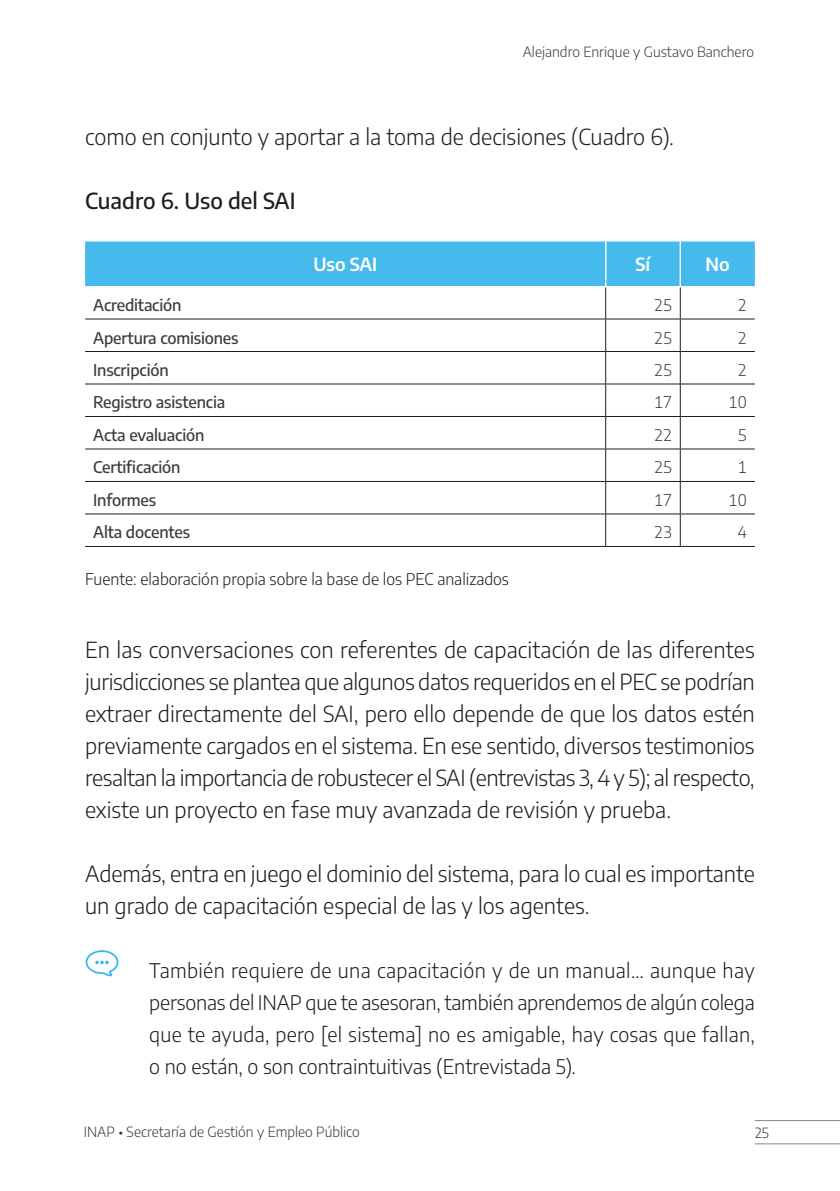
<style>
.page{position:relative;width:840px;height:1191px;background:#fff}
.page>*{position:absolute;margin:0;border:0;box-sizing:border-box;transform-origin:0 0}
.t1{font:300 22px/32px "Encode Sans";color:#1d1d1b;text-align:justify}
.Títulos_cuadros{font:500 22px "Encode Sans";color:#1d1d1b}
.Único{font:300 20px/32px "Encode Sans";color:#1d1d1b;text-align:justify}
.Tabla_1_Encabezado_p{font:600 18px "Encode Sans";letter-spacing:-.005em;color:#fff}
.Encabezado_secundari{font:500 16px "Encode Sans";letter-spacing:-.01em;color:#3c3c3b}
.Fuente{font:300 16px "Encode Sans";color:#1d1d1b}
.Números_en_celdas{font:300 16px "Encode Sans";color:#3c3c3b}
.t2{font:300 14px "Encode Sans";color:#3c3c3b}
</style>
<div class="page">
<hr style="left:754px;top:1120px;width:85px;height:1px;background:#878787">
<hr style="left:754px;top:1143px;width:85px;height:1px;background:#878787">
<div style="left:85px;top:241px;width:669px;height:45px;background:#47baec"></div>
<hr style="left:85px;top:319px;width:520px;height:1px;background:#1d1d1b">
<hr style="left:605px;top:319px;width:75px;height:1px;background:#1d1d1b">
<hr style="left:680px;top:319px;width:74px;height:1px;background:#1d1d1b">
<hr style="left:85px;top:351px;width:520px;height:1px;background:#1d1d1b">
<hr style="left:605px;top:351px;width:75px;height:1px;background:#1d1d1b">
<hr style="left:680px;top:351px;width:74px;height:1px;background:#1d1d1b">
<hr style="left:85px;top:384px;width:520px;height:1px;background:#1d1d1b">
<hr style="left:605px;top:384px;width:75px;height:1px;background:#1d1d1b">
<hr style="left:680px;top:384px;width:74px;height:1px;background:#1d1d1b">
<hr style="left:85px;top:416px;width:520px;height:1px;background:#1d1d1b">
<hr style="left:605px;top:416px;width:75px;height:1px;background:#1d1d1b">
<hr style="left:680px;top:416px;width:74px;height:1px;background:#1d1d1b">
<hr style="left:85px;top:448px;width:520px;height:1px;background:#1d1d1b">
<hr style="left:605px;top:448px;width:75px;height:1px;background:#1d1d1b">
<hr style="left:680px;top:448px;width:74px;height:1px;background:#1d1d1b">
<hr style="left:85px;top:481px;width:520px;height:1px;background:#1d1d1b">
<hr style="left:605px;top:481px;width:75px;height:1px;background:#1d1d1b">
<hr style="left:680px;top:481px;width:74px;height:1px;background:#1d1d1b">
<hr style="left:85px;top:513px;width:520px;height:1px;background:#1d1d1b">
<hr style="left:605px;top:513px;width:75px;height:1px;background:#1d1d1b">
<hr style="left:680px;top:513px;width:74px;height:1px;background:#1d1d1b">
<hr style="left:604px;top:241px;width:2px;height:45px;background:#fff">
<hr style="left:679px;top:241px;width:1px;height:45px;background:#fff">
<hr style="left:85px;top:546px;width:520px;height:1px;background:#1d1d1b">
<hr style="left:605px;top:287px;width:1px;height:32px;background:#1d1d1b">
<hr style="left:605px;top:319px;width:1px;height:32px;background:#1d1d1b">
<hr style="left:605px;top:352px;width:1px;height:32px;background:#1d1d1b">
<hr style="left:605px;top:384px;width:1px;height:32px;background:#1d1d1b">
<hr style="left:605px;top:417px;width:1px;height:32px;background:#1d1d1b">
<hr style="left:605px;top:449px;width:1px;height:32px;background:#1d1d1b">
<hr style="left:605px;top:482px;width:1px;height:31px;background:#1d1d1b">
<hr style="left:605px;top:514px;width:1px;height:32px;background:#1d1d1b">
<hr style="left:605px;top:546px;width:75px;height:1px;background:#1d1d1b">
<hr style="left:679px;top:287px;width:1px;height:32px;background:#1d1d1b">
<hr style="left:679px;top:319px;width:1px;height:32px;background:#1d1d1b">
<hr style="left:679px;top:352px;width:1px;height:32px;background:#1d1d1b">
<hr style="left:679px;top:384px;width:1px;height:32px;background:#1d1d1b">
<hr style="left:679px;top:417px;width:1px;height:32px;background:#1d1d1b">
<hr style="left:679px;top:449px;width:1px;height:32px;background:#1d1d1b">
<hr style="left:679px;top:482px;width:1px;height:31px;background:#1d1d1b">
<hr style="left:679px;top:514px;width:1px;height:32px;background:#1d1d1b">
<hr style="left:680px;top:546px;width:74px;height:1px;background:#1d1d1b">
<svg style="left:86px;top:950px;width:32px;height:26px"></svg>
<p class="t2" style="left:522px;top:42px;width:233px">Alejandro Enrique y Gustavo Banchero</p>
<p class="t1" style="left:85px;top:120px;width:590px">como en conjunto y aportar a la toma de decisiones (Cuadro 6).</p>
<p class="Títulos_cuadros" style="left:85px;top:186px;width:212px">Cuadro 6. Uso del SAI</p>
<p class="Tabla_1_Encabezado_p" style="left:313px;top:252px;width:65px">Uso SAI</p>
<p class="Tabla_1_Encabezado_p" style="left:635px;top:252px;width:16px">Sí</p>
<p class="Tabla_1_Encabezado_p" style="left:705px;top:252px;width:26px">No</p>
<p class="Encabezado_secundari" style="left:93px;top:294px;width:90px">Acreditación</p>
<p class="Números_en_celdas" style="left:653px;top:294px;width:20px">25</p>
<p class="Números_en_celdas" style="left:737px;top:294px;width:11px">2</p>
<p class="Encabezado_secundari" style="left:93px;top:326px;width:147px">Apertura comisiones</p>
<p class="Números_en_celdas" style="left:653px;top:326px;width:20px">25</p>
<p class="Números_en_celdas" style="left:737px;top:326px;width:11px">2</p>
<p class="Encabezado_secundari" style="left:93px;top:359px;width:77px">Inscripción</p>
<p class="Números_en_celdas" style="left:653px;top:359px;width:20px">25</p>
<p class="Números_en_celdas" style="left:737px;top:359px;width:11px">2</p>
<p class="Encabezado_secundari" style="left:93px;top:391px;width:133px">Registro asistencia</p>
<p class="Números_en_celdas" style="left:653px;top:391px;width:20px">17</p>
<p class="Números_en_celdas" style="left:728px;top:391px;width:20px">10</p>
<p class="Encabezado_secundari" style="left:93px;top:424px;width:113px">Acta evaluación</p>
<p class="Números_en_celdas" style="left:653px;top:424px;width:20px">22</p>
<p class="Números_en_celdas" style="left:737px;top:424px;width:11px">5</p>
<p class="Encabezado_secundari" style="left:93px;top:456px;width:89px">Certificación</p>
<p class="Números_en_celdas" style="left:653px;top:456px;width:20px">25</p>
<p class="Números_en_celdas" style="left:737px;top:456px;width:11px">1</p>
<p class="Encabezado_secundari" style="left:93px;top:489px;width:65px">Informes</p>
<p class="Números_en_celdas" style="left:653px;top:489px;width:20px">17</p>
<p class="Números_en_celdas" style="left:728px;top:489px;width:20px">10</p>
<p class="Encabezado_secundari" style="left:93px;top:521px;width:98px">Alta docentes</p>
<p class="Números_en_celdas" style="left:653px;top:521px;width:20px">23</p>
<p class="Números_en_celdas" style="left:737px;top:521px;width:11px">4</p>
<p class="Fuente" style="left:85px;top:568px;width:425px">Fuente: elaboración propia sobre la base de los PEC analizados</p>
<p class="t1" style="left:85px;top:632px;width:670px">En las conversaciones con referentes de capacitación de las diferentes jurisdicciones se plantea que algunos datos requeridos en el PEC se podrían extraer directamente del SAI, pero ello depende de que los datos estén previamente cargados en el sistema. En ese sentido, diversos testimonios resaltan la importancia de robustecer el SAI (entrevistas 3, 4 y 5); al respecto, existe un proyecto en fase muy avanzada de revisión y prueba.</p>
<p class="t1" style="left:85px;top:856px;width:671px">Además, entra en juego el dominio del sistema, para lo cual es importante un grado de capacitación especial de las y los agentes.</p>
<p class="Único" style="left:149px;top:953px;width:606px">También requiere de una capacitación y de un manual… aunque hay personas del INAP que te asesoran, también aprendemos de algún colega que te ayuda, pero [el sistema] no es amigable, hay cosas que fallan, o no están, o son contraintuitivas (Entrevistada 5).</p>
<p class="t2" style="left:84px;top:1122px;width:277px">INAP • Secretaría de Gestión y Empleo Público</p>
<p class="t2" style="left:754px;top:1123px;width:15px">25</p>
</div>
